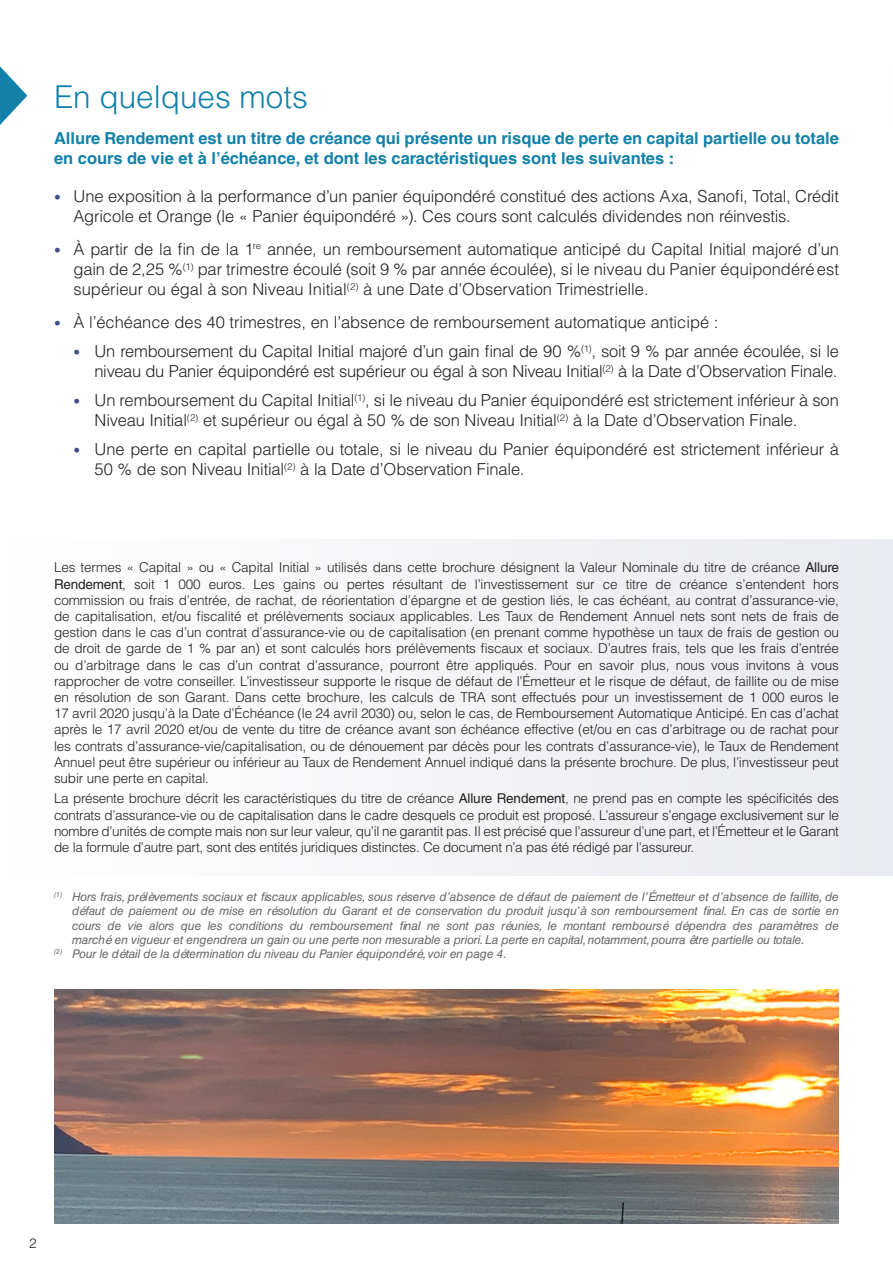
<style>
.page{position:relative;width:893px;height:1265px;background:#fff}
.page>*{position:absolute;margin:0;border:0;box-sizing:border-box;transform-origin:0 0}
.t1{font:300 31.5px "Helvetica LT Std";color:#1281a9}
.t2{font:300 16.5px/20.2px "Helvetica LT Std";letter-spacing:-.01em;color:#231f20}
.t3{font:700 16.5px/19.8px "Helvetica LT Std";color:#1281a9}
.t4{font:300 13.5px/16.2px "Helvetica LT Std";letter-spacing:-.02em;color:#231f20;text-align:justify}
.t5{font:italic 12px/14.4px "Helvetica LT Std";letter-spacing:-.01em;color:#666;text-align:justify}
.s1{font-size:13.5px;color:#414f89}
.s2{font-weight:400}
</style>
<div class="page">
<div style="left:0;top:539px;width:893px;height:337px;background:#f4f4f6"></div>
<svg style="left:0;top:66px;width:27px;height:59px"></svg>
<img style="left:54px;top:990px;width:785px;height:233px">
<p class="t1" style="left:54px;top:77px;width:255px">En quelques mots</p>
<p class="t3" style="left:54px;top:129px;width:786px">Allure Rendement est un titre de créance qui présente un risque de perte en capital partielle ou totale en cours de vie et à l’échéance, et dont les caractéristiques sont les suivantes :</p>
<p class="t2" style="left:74px;top:185px;width:767px;text-indent:-20px"><span class="s1">•</span> Une exposition à la performance d’un panier équipondéré constitué des actions Axa, Sanofi, Total, Crédit<br>Agricole et Orange (le « Panier équipondéré »). Ces cours sont calculés dividendes non réinvestis.</p>
<p class="t2" style="left:73px;top:239px;width:767px;text-align:justify;text-indent:-19px"><span class="s1">•</span> À partir de la fin de la 1<sup>re</sup> année, un remboursement automatique anticipé du Capital Initial majoré d’un gain de 2,25 %<sup>(1)</sup> par trimestre écoulé (soit 9 % par année écoulée), si le niveau du Panier équipondéré est supérieur ou égal à son Niveau Initial<sup>(2)</sup> à une Date d’Observation Trimestrielle.</p>
<p class="t2" style="left:54px;top:312px;width:666px"><span class="s1">•</span> À l’échéance des 40 trimestres, en l’absence de remboursement automatique anticipé :</p>
<p class="t2" style="left:73px;top:341px;width:767px;text-align:right"><span class="s1">•</span> Un remboursement du Capital Initial majoré d’un gain final de 90 %<sup>(1)</sup>, soit 9 % par année écoulée, si le niveau du Panier équipondéré est supérieur ou égal à son Niveau Initial<sup>(2)</sup> à la Date d’Observation Finale.</p>
<p class="t2" style="left:94px;top:390px;width:746px;text-indent:-21px"><span class="s1">•</span> Un remboursement du Capital Initial<sup>(1)</sup>, si le niveau du Panier équipondéré est strictement inférieur à son<br>Niveau Initial<sup>(2)</sup> et supérieur ou égal à 50 % de son Niveau Initial<sup>(2)</sup> à la Date d’Observation Finale.</p>
<p class="t2" style="left:94px;top:439px;width:746px;text-indent:-21px"><span class="s1">•</span> Une perte en capital partielle ou totale, si le niveau du Panier équipondéré est strictement inférieur à<br>50 % de son Niveau Initial<sup>(2)</sup> à la Date d’Observation Finale.</p>
<p class="t4" style="left:54px;top:559px;width:786px">Les termes « Capital » ou « Capital Initial » utilisés dans cette brochure désignent la Valeur Nominale du titre de créance <span class="s2">Allure Rendement</span>, soit 1 000 euros. Les gains ou pertes résultant de l’investissement sur ce titre de créance s’entendent hors commission ou frais d’entrée, de rachat, de réorientation d’épargne et de gestion liés, le cas échéant, au contrat d’assurance-vie, de capitalisation, et/ou fiscalité et prélèvements sociaux applicables. Les Taux de Rendement Annuel nets sont nets de frais de gestion dans le cas d’un contrat d’assurance-vie ou de capitalisation (en prenant comme hypothèse un taux de frais de gestion ou de droit de garde de 1 % par an) et sont calculés hors prélèvements fiscaux et sociaux. D’autres frais, tels que les frais d’entrée ou d’arbitrage dans le cas d’un contrat d’assurance, pourront être appliqués. Pour en savoir plus, nous vous invitons à vous rapprocher de votre conseiller. L’investisseur supporte le risque de défaut de l’Émetteur et le risque de défaut, de faillite ou de mise en résolution de son Garant. Dans cette brochure, les calculs de TRA sont effectués pour un investissement de 1 000 euros le 17 avril 2020 jusqu’à la Date d’Échéance (le 24 avril 2030) ou, selon le cas, de Remboursement Automatique Anticipé. En cas d’achat après le 17 avril 2020 et/ou de vente du titre de créance avant son échéance effective (et/ou en cas d’arbitrage ou de rachat pour les contrats d’assurance-vie/capitalisation, ou de dénouement par décès pour les contrats d’assurance-vie), le Taux de Rendement Annuel peut être supérieur ou inférieur au Taux de Rendement Annuel indiqué dans la présente brochure. De plus, l’investisseur peut subir une perte en capital.</p>
<p class="t4" style="left:54px;top:790px;width:786px">La présente brochure décrit les caractéristiques du titre de créance <span class="s2">Allure Rendement</span>, ne prend pas en compte les spécificités des contrats d’assurance-vie ou de capitalisation dans le cadre desquels ce produit est proposé. L’assureur s’engage exclusivement sur le nombre d’unités de compte mais non sur leur valeur, qu’il ne garantit pas. Il est précisé que l’assureur d’une part, et l’Émetteur et le Garant de la formule d’autre part, sont des entités juridiques distinctes. Ce document n’a pas été rédigé par l’assureur.</p>
<p class="t5" style="left:72px;top:889px;width:769px;text-indent:-18px"><sup>(1)</sup> Hors frais, prélèvements sociaux et fiscaux applicables, sous réserve d’absence de défaut de paiement de l’Émetteur et d’absence de faillite, de défaut de paiement ou de mise en résolution du Garant et de conservation du produit jusqu’à son remboursement final. En cas de sortie en cours de vie alors que les conditions du remboursement final ne sont pas réunies, le montant remboursé dépendra des paramètres de marché en vigueur et engendrera un gain ou une perte non mesurable a priori. La perte en capital, notamment, pourra être partielle ou totale.</p>
<p class="t5" style="left:54px;top:947px;width:454px"><sup>(2)</sup> Pour le détail de la détermination du niveau du Panier équipondéré, voir en page 4.</p>
<p class="t4" style="left:29px;top:1235px;width:9px">2</p>
</div>
